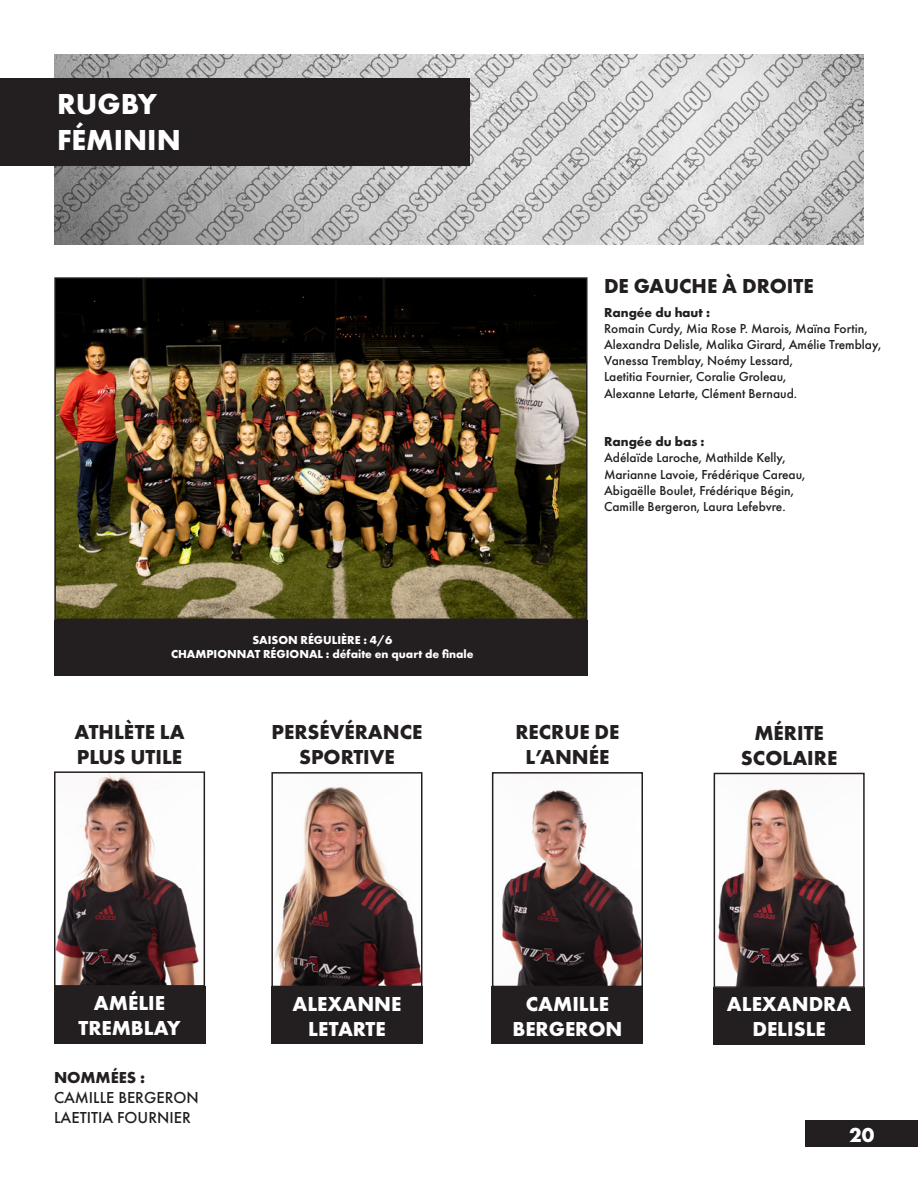
<style>
.page{position:relative;width:918px;height:1188px;background:#fff}
.page>*{position:absolute;margin:0;border:0;box-sizing:border-box;transform-origin:0 0}
.t1{font:700 30px "Futura PT";color:#fff}
.t2{font:700 21px/25.2px "Futura PT";color:#231f20;text-align:center}
.t3{font:700 21px "Futura PT";color:#fff}
.t4{font:500 16.5px "Futura PT";color:#231f20}
.t5{font:700 16.5px "Futura PT";color:#231f20}
.t6{font:500 13.5px/16.2px "Futura PT";color:#231f20}
.t7{font:700 13.5px "Futura PT";color:#231f20}
.t8{font:700 12px "Futura PT";color:#fff}
</style>
<div class="page">
<img style="left:54px;top:54px;width:810px;height:191px">
<div style="left:0;top:78px;width:470px;height:88px;background:#231f20"></div>
<div style="left:806px;top:1121px;width:112px;height:26px;background:#231f20"></div>
<div style="left:54px;top:620px;width:534px;height:55px;background:#231f20"></div>
<div style="left:714px;top:987px;width:151px;height:58px;background:#231f20"></div>
<div style="left:492px;top:986px;width:151px;height:58px;background:#231f20"></div>
<div style="left:54px;top:986px;width:151px;height:57px;background:#231f20"></div>
<img style="left:718px;top:789px;width:139px;height:196px">
<div style="left:714px;top:773px;width:151px;height:215px;border:2px solid #231f20"></div>
<img style="left:502px;top:790px;width:138px;height:194px">
<div style="left:492px;top:772px;width:151px;height:215px;border:2px solid #231f20"></div>
<img style="left:274px;top:786px;width:146px;height:198px">
<div style="left:271px;top:772px;width:152px;height:215px;border:2px solid #231f20"></div>
<img style="left:57px;top:774px;width:142px;height:210px">
<div style="left:54px;top:771px;width:151px;height:216px;border:2px solid #231f20"></div>
<img style="left:57px;top:280px;width:528px;height:337px">
<div style="left:54px;top:277px;width:534px;height:343px;border:2px solid #231f20"></div>
<div style="left:271px;top:986px;width:152px;height:58px;background:#231f20"></div>
<p class="t1" style="left:57px;top:85px;width:101px">RUGBY</p>
<p class="t1" style="left:57px;top:121px;width:125px">FÉMININ</p>
<p class="t8" style="left:252px;top:632px;width:141px">SAISON RÉGULIÈRE : 4/6</p>
<p class="t8" style="left:171px;top:647px;width:304px">CHAMPIONNAT RÉGIONAL : défaite en quart de finale</p>
<h2 class="t2" style="left:604px;top:273px;width:211px">DE GAUCHE À DROITE</h2>
<p class="t7" style="left:604px;top:303px;width:108px">Rangée du haut :</p>
<p class="t6" style="left:604px;top:320px;width:279px">Romain Curdy, Mia Rose P. Marois, Maïna Fortin, Alexandra Delisle, Malika Girard, Amélie Tremblay, Vanessa Tremblay, Noémy Lessard,<br>Laetitia Fournier, Coralie Groleau,<br>Alexanne Letarte, Clément Bernaud.</p>
<p class="t7" style="left:604px;top:433px;width:102px">Rangée du bas :</p>
<p class="t6" style="left:604px;top:450px;width:203px">Adélaïde Laroche, Mathilde Kelly, Marianne Lavoie, Frédérique Careau, Abigaëlle Boulet, Frédérique Bégin, Camille Bergeron, Laura Lefebvre.</p>
<h2 class="t2" style="left:74px;top:718px;width:112px;text-align:left">ATHLÈTE LA<br>PLUS UTILE</h2>
<h2 class="t2" style="left:741px;top:720px;width:98px">MÉRITE<br>SCOLAIRE</h2>
<h2 class="t2" style="left:272px;top:719px;width:152px">PERSÉVÉRANCE<br>SPORTIVE</h2>
<h2 class="t2" style="left:515px;top:719px;width:106px">RECRUE DE<br>L’ANNÉE</h2>
<p class="t3" style="left:94px;top:989px;width:73px">AMÉLIE</p>
<p class="t3" style="left:78px;top:1015px;width:104px">TREMBLAY</p>
<p class="t5" style="left:54px;top:1067px;width:93px">NOMMÉES :</p>
<p class="t4" style="left:54px;top:1087px;width:146px">CAMILLE BERGERON</p>
<p class="t4" style="left:54px;top:1107px;width:138px">LAETITIA FOURNIER</p>
<p class="t3" style="left:292px;top:990px;width:110px">ALEXANNE</p>
<p class="t3" style="left:308px;top:1015px;width:79px">LETARTE</p>
<p class="t3" style="left:526px;top:990px;width:85px">CAMILLE</p>
<p class="t3" style="left:512px;top:1015px;width:112px">BERGERON</p>
<p class="t3" style="left:727px;top:991px;width:126px">ALEXANDRA</p>
<p class="t3" style="left:752px;top:1016px;width:75px">DELISLE</p>
<h2 class="t3" style="left:849px;top:1121px;width:27px">20</h2>
</div>
